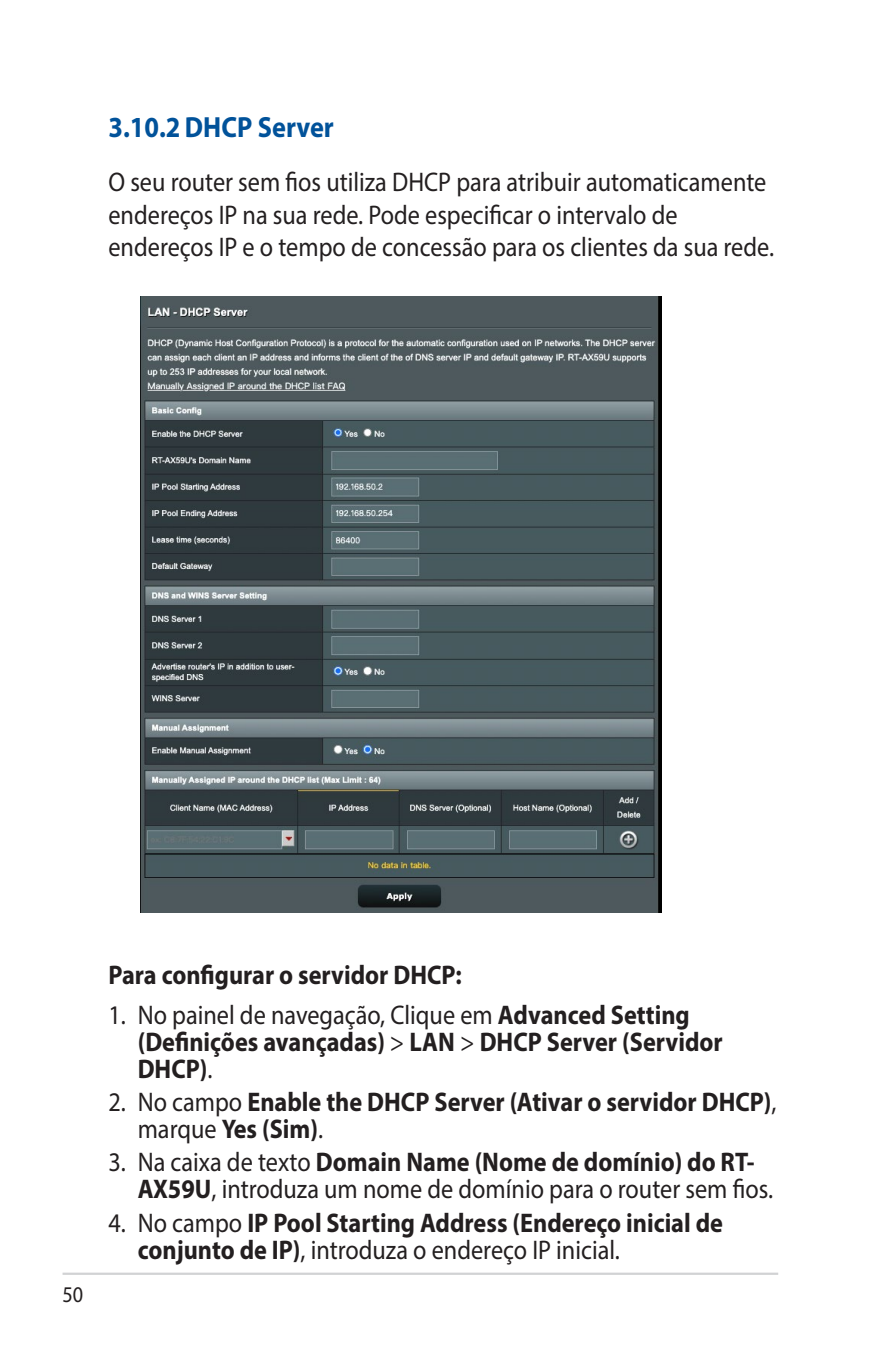
<style>
.page{position:relative;width:893px;height:1346px;background:#fff}
.page>*{position:absolute;margin:0;border:0;box-sizing:border-box;transform-origin:0 0}
.t1{font:700 29.25px "Myriad Pro";color:#01529a;scale:.9 1}
.t2{font:700 27px/27px "Myriad Pro";color:#231f20;scale:.9 1}
.t3{font:27px/32.4px "Myriad Pro";color:#231f20;scale:.9 1}
.t4{font:22.5px "Myriad Pro";color:#231f20;scale:.9 1}
.s1{font-weight:400}
.s2{font-weight:700}
</style>
<div class="page">
<hr style="left:63px;top:1272px;width:715px;height:3px;background:#d1d2d4">
<img style="left:140px;top:297px;width:522px;height:615px">
<p class="t1" style="left:108px;top:108px;width:252px">3.10.2 DHCP Server</p>
<p class="t3" style="left:108px;top:166px;width:741px">O seu router sem fios utiliza DHCP para atribuir automaticamente endereços IP na sua rede. Pode especificar o intervalo de endereços IP e o tempo de concessão para os clientes da sua rede.</p>
<p class="t4" style="left:63px;top:1281px;width:25px">50</p>
<p class="t2" style="left:108px;top:960px;width:394px">Para configurar o servidor DHCP:</p>
<p class="t2" style="left:138px;top:1000px;width:652px;text-indent:-29px"><span class="s1">1. No painel de navegação, Clique em</span> Advanced Setting (Definições avançadas) <span class="s1">&gt;</span> LAN <span class="s1">&gt;</span> DHCP Server (Servidor<br>DHCP)<span class="s1">.</span></p>
<p class="t2" style="left:138px;top:1087px;width:711px;text-indent:-29px"><span class="s1">2. No campo</span> Enable the DHCP Server (Ativar o servidor DHCP)<span class="s1">, marque</span> Yes (Sim)<span class="s1">.</span></p>
<p class="t3" style="left:138px;top:1148px;width:707px;line-height:27px;text-indent:-29px">3. Na caixa de texto <span class="s2">Domain Name (Nome de domínio) do RT-<br>AX59U</span>, introduza um nome de domínio para o router sem fios.</p>
<p class="t2" style="left:138px;top:1208px;width:652px;text-indent:-29px"><span class="s1">4. No campo</span> IP Pool Starting Address (Endereço inicial de conjunto de IP)<span class="s1">, introduza o endereço IP inicial.</span></p>
</div>
